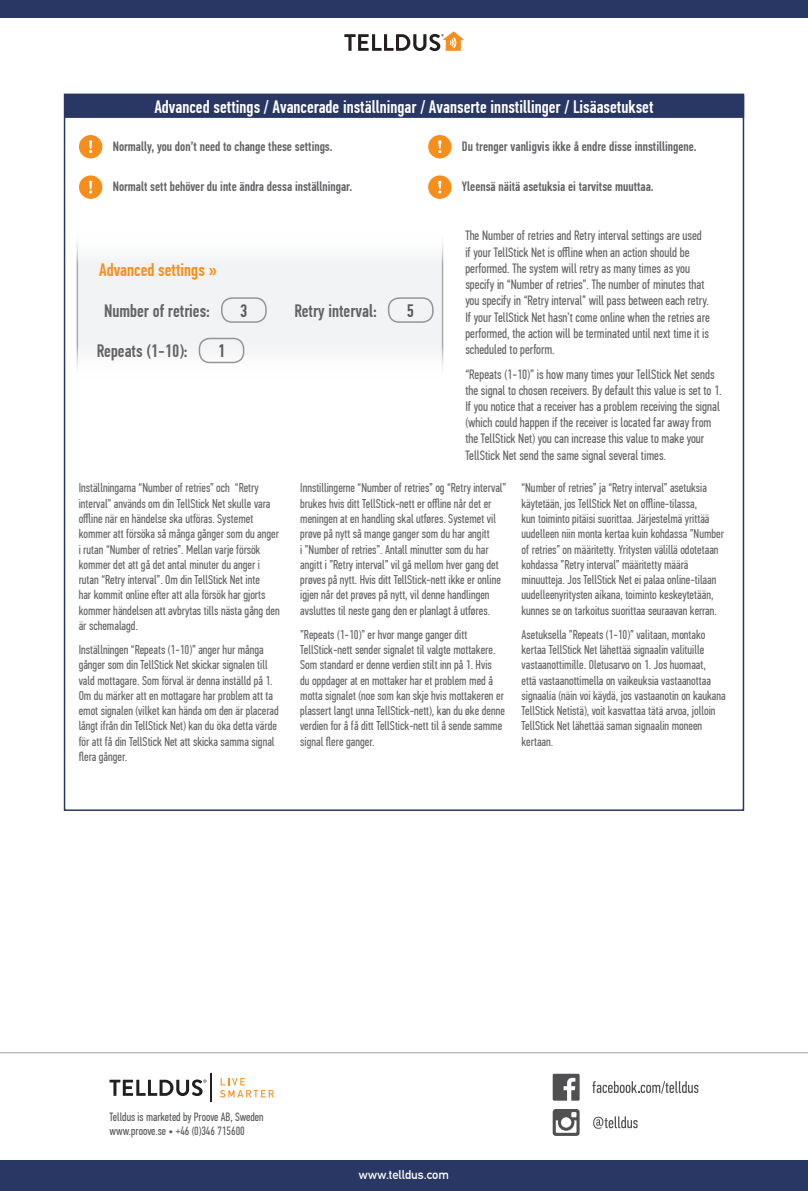
<style>
.page{position:relative;width:808px;height:1191px;background:#fff}
.page>*{position:absolute;margin:0;border:0;box-sizing:border-box;transform-origin:0 0}
.t1{font:500 18px "PF Din Text Comp Pro";color:#fff}
.t2{font:500 18px "PF Din Text Comp Pro";color:#636366}
.t3{font:500 18px "PF Din Text Comp Pro";color:#f68e1e}
.t4{font:500 18px "PF Din Text Comp Pro";color:#57585a}
.t5{font:13.5px/16.2px "PF Din Text Comp Pro";color:#636366}
.t6{font:500 13.5px "PF Din Text Comp Pro";color:#636366}
.t7{font:12.75px/15.3px "PF Din Text Comp Pro";color:#636366}
.t8{font:700 12.45px "DIN Alternate";color:#fff}
.t9{font:12px/14.4px "PF Din Text Comp Pro";color:#57585a}
</style>
<div class="page">
<div style="left:0;top:1160px;width:808px;height:31px;background:#283764"></div>
<div style="left:0;top:0;width:808px;height:18px;background:#283764"></div>
<svg style="left:344px;top:31px;width:120px;height:20px"></svg>
<div style="left:64px;top:95px;width:680px;height:23px;background:#283764;border:3px solid #283764"></div>
<div style="left:77px;top:229px;width:366px;height:151px;background:#f2f3f4"></div>
<div style="left:221px;top:297px;width:46px;height:26px;border:2px solid #939598;border-radius:10px"></div>
<div style="left:388px;top:297px;width:46px;height:26px;border:2px solid #939598;border-radius:10px"></div>
<div style="left:199px;top:338px;width:45px;height:25px;border:2px solid #939598;border-radius:10px"></div>
<div style="left:80px;top:136px;width:22px;height:22px;background:#f68e1e;border-radius:50%"></div>
<div style="left:79px;top:135px;width:23px;height:23px;border:2px solid #f68e1e;border-radius:50%"></div>
<svg style="left:89px;top:140px;width:3px;height:13px"></svg>
<div style="left:80px;top:176px;width:22px;height:22px;background:#f68e1e;border-radius:50%"></div>
<div style="left:79px;top:175px;width:23px;height:24px;border:2px solid #f68e1e;border-radius:50%"></div>
<svg style="left:89px;top:181px;width:3px;height:12px"></svg>
<div style="left:429px;top:136px;width:22px;height:22px;background:#f68e1e;border-radius:50%"></div>
<div style="left:428px;top:135px;width:23px;height:23px;border:2px solid #f68e1e;border-radius:50%"></div>
<svg style="left:438px;top:140px;width:3px;height:13px"></svg>
<div style="left:429px;top:176px;width:22px;height:22px;background:#f68e1e;border-radius:50%"></div>
<div style="left:428px;top:175px;width:23px;height:24px;border:2px solid #f68e1e;border-radius:50%"></div>
<svg style="left:438px;top:181px;width:3px;height:12px"></svg>
<svg style="left:220px;top:1078px;width:54px;height:19px"></svg>
<svg style="left:109px;top:1073px;width:103px;height:28px"></svg>
<svg style="left:553px;top:1073px;width:27px;height:27px"></svg>
<svg style="left:592px;top:1081px;width:106px;height:12px"></svg>
<svg style="left:553px;top:1109px;width:27px;height:26px"></svg>
<svg style="left:593px;top:1116px;width:45px;height:12px"></svg>
<hr style="left:0;top:1052px;width:808px;height:1px;background:#bcbdc0">
<h1 class="t1" style="left:154px;top:96px;width:501px">Advanced settings / Avancerade inställningar / Avanserte innstillinger / Lisäasetukset</h1>
<p class="t6" style="left:113px;top:138px;width:221px">Normally, you don’t need to change these settings.</p>
<p class="t6" style="left:113px;top:178px;width:241px">Normalt sett behöver du inte ändra dessa inställningar.</p>
<h1 class="t3" style="left:99px;top:259px;width:120px">Advanced settings »</h1>
<h1 class="t2" style="left:104px;top:300px;width:107px">Number of retries:</h1>
<h1 class="t2" style="left:294px;top:300px;width:84px">Retry interval:</h1>
<h1 class="t2" style="left:97px;top:340px;width:92px">Repeats (1-10):</h1>
<h1 class="t4" style="left:240px;top:300px;width:9px">3</h1>
<h1 class="t4" style="left:407px;top:300px;width:9px">5</h1>
<h1 class="t4" style="left:218px;top:340px;width:9px">1</h1>
<p class="t6" style="left:462px;top:138px;width:236px">Du trenger vanligvis ikke å endre disse innstillingene.</p>
<p class="t6" style="left:462px;top:178px;width:193px">Yleensä näitä asetuksia ei tarvitse muuttaa.</p>
<p class="t5" style="left:465px;top:228px;width:246px">The Number of retries and Retry interval settings are used if your TellStick Net is offline when an action should be performed. The system will retry as many times as you specify in “Number of retries”. The number of minutes that you specify in “Retry interval” will pass between each retry.<br>If your TellStick Net hasn’t come online when the retries are performed, the action will be terminated until next time it is scheduled to perform.</p>
<p class="t5" style="left:465px;top:366px;width:258px">“Repeats (1-10)” is how many times your TellStick Net sends the signal to chosen receivers. By default this value is set to 1.<br>If you notice that a receiver has a problem receiving the signal (which could happen if the receiver is located far away from the TellStick Net) you can increase this value to make your TellStick Net send the same signal several times.</p>
<p class="t7" style="left:79px;top:480px;width:203px">Inställningarna “Number of retries” och “Retry interval” används om din TellStick Net skulle vara offline när en händelse ska utföras. Systemet kommer att försöka så många gånger som du anger i rutan “Number of retries”. Mellan varje försök kommer det att gå det antal minuter du anger i rutan “Retry interval”. Om din TellStick Net inte<br>har kommit online efter att alla försök har gjorts kommer händelsen att avbrytas tills nästa gång den är schemalagd.</p>
<p class="t7" style="left:79px;top:642px;width:202px">Inställningen “Repeats (1-10)” anger hur många gånger som din TellStick Net skickar signalen till vald mottagare. Som förval är denna inställd på 1.<br>Om du märker att en mottagare har problem att ta emot signalen (vilket kan hända om den är placerad långt ifrån din TellStick Net) kan du öka detta värde för att få din TellStick Net att skicka samma signal flera gånger.</p>
<p class="t7" style="left:300px;top:480px;width:207px">Innstillingerne “Number of retries” og “Retry interval” brukes hvis ditt TellStick-nett er offline når det er meningen at en handling skal utføres. Systemet vil prøve på nytt så mange ganger som du har angitt<br>i ”Number of retries”. Antall minutter som du har angitt i ”Retry interval” vil gå mellom hver gang det prøves på nytt. Hvis ditt TellStick-nett ikke er online igjen når det prøves på nytt, vil denne handlingen avsluttes til neste gang den er planlagt å utføres.</p>
<p class="t7" style="left:300px;top:626px;width:206px">”Repeats (1-10)” er hvor mange ganger ditt TellStick-nett sender signalet til valgte mottakere.<br>Som standard er denne verdien stilt inn på 1. Hvis<br>du oppdager at en mottaker har et problem med å motta signalet (noe som kan skje hvis mottakeren er plassert langt unna TellStick-nett), kan du øke denne verdien for å få ditt TellStick-nett til å sende samme signal flere ganger.</p>
<p class="t7" style="left:521px;top:480px;width:204px">“Number of retries” ja “Retry interval” asetuksia käytetään, jos TellStick Net on offline-tilassa,<br>kun toiminto pitäisi suorittaa. Järjestelmä yrittää uudelleen niin monta kertaa kuin kohdassa ”Number of retries” on määritetty. Yritysten välillä odotetaan kohdassa ”Retry interval” määritetty määrä minuutteja. Jos TellStick Net ei palaa online-tilaan uudelleenyritysten aikana, toiminto keskeytetään, kunnes se on tarkoitus suorittaa seuraavan kerran.</p>
<p class="t7" style="left:521px;top:626px;width:206px">Asetuksella ”Repeats (1-10)” valitaan, montako kertaa TellStick Net lähettää signaalin valituille vastaanottimille. Oletusarvo on 1. Jos huomaat,<br>että vastaanottimella on vaikeuksia vastaanottaa signaalia (näin voi käydä, jos vastaanotin on kaukana TellStick Netistä), voit kasvattaa tätä arvoa, jolloin TellStick Net lähettää saman signaalin moneen kertaan.</p>
<p class="t9" style="left:109px;top:1109px;width:156px">Telldus is marketed by Proove AB, Sweden www.proove.se • +46 (0)346 715600</p>
<p class="t8" style="left:359px;top:1165px;width:92px">www.telldus.com</p>
</div>
